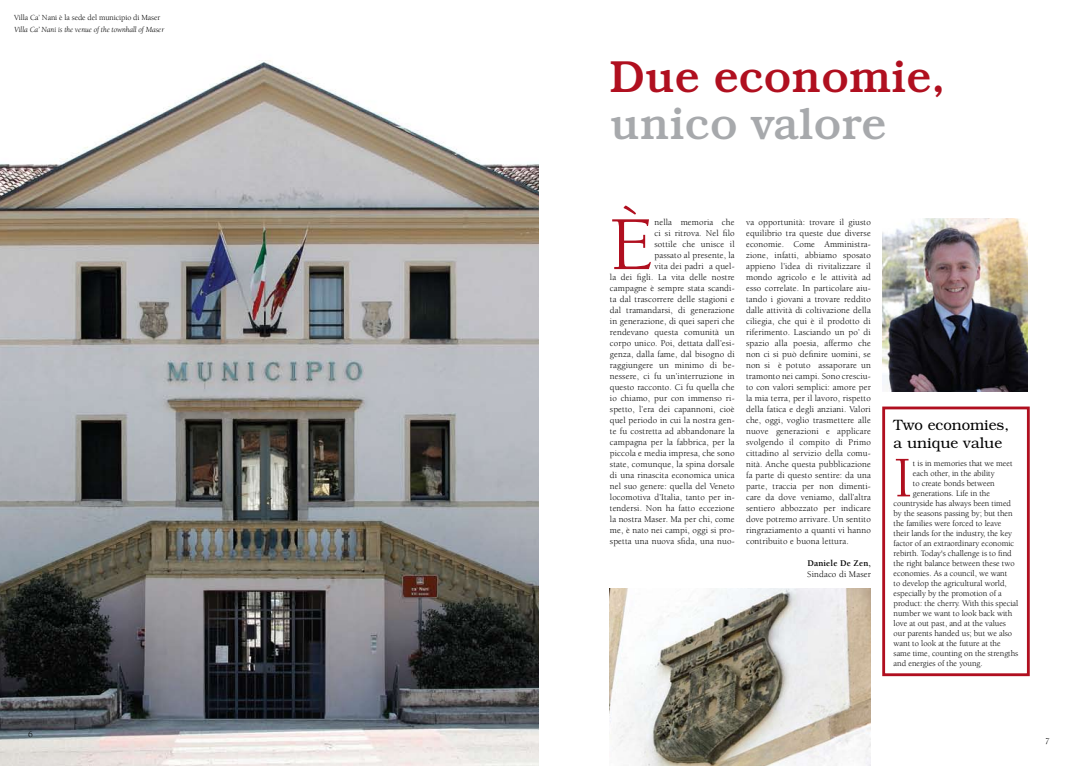
<style>
.page{position:relative;width:1078px;height:766px;background:#fff}
.page>*{position:absolute;margin:0;border:0;box-sizing:border-box;transform-origin:0 0}
.t1{font:78.3px "Berkeley";color:#b00f1f}
.t2{font:59px "Berkeley";color:#b00f1f}
.t3{font:500 45px "Bookman";color:#b00f1f}
.t4{font:500 45px "Bookman";color:#a7a9ac}
.t5{font:300 15px/18px "Bookman";color:#000}
.t6{font:9px/11px "Berkeley";letter-spacing:.015em;color:#000;text-align:right}
.t7{font:700 9px "Berkeley";letter-spacing:.015em;color:#000}
.t8{font:italic 9px "Berkeley";color:#000}
.t9{font:8.5px "Berkeley";letter-spacing:-.005em;color:#000}
.t10{font:italic 8px "Berkeley";letter-spacing:-.01em;color:#000}
.t11{font:8px "Berkeley";letter-spacing:-.01em;color:#000}
</style>
<div class="page">
<img style="left:0;top:60px;width:539px;height:705px">
<div style="left:882px;top:406px;width:147px;height:270px;background:#fff;border:3px solid #b00f1f"></div>
<img style="left:882px;top:218px;width:145px;height:173px">
<img style="left:609px;top:588px;width:261px;height:177px">
<p class="t11" style="left:14px;top:13px;width:148px">Villa Ca’ Nani è la sede del municipio di Maser</p>
<p class="t10" style="left:14px;top:25px;width:152px">Villa Ca’ Nani is the venue of the townhall of Maser</p>
<p class="t6" style="left:28px;top:728px;width:6px">6</p>
<h3 class="t3" style="left:609px;top:50px;width:337px">Due economie,</h3>
<h3 class="t4" style="left:609px;top:97px;width:278px">unico valore</h3>
<h1 class="t1" style="left:609px;top:203px;width:45px">È</h1>
<p class="t6" style="left:609px;top:217px;width:126px">nella memoria che<br>ci si ritrova. Nel filo<br>sottile che unisce il<br>passato al presente, la<br>vita dei padri a quel-<br>la dei figli. La vita delle nostre campagne è sempre stata scandi&shy;ta dal trascorrere delle stagioni e dal tramandarsi, di generazione in generazione, di quei saperi che rendevano questa comunità un corpo unico. Poi, dettata dall’esi&shy;genza, dalla fame, dal bisogno di raggiungere un minimo di be&shy;nessere, ci fu un’interruzione in questo racconto. Ci fu quella che io chiamo, pur con immenso ri&shy;spetto, l’era dei capannoni, cioè quel periodo in cui la nostra gen&shy;te fu costretta ad abbandonare la campagna per la fabbrica, per la piccola e media impresa, che sono state, comunque, la spina dorsale di una rinascita economica unica nel suo genere: quella del Veneto locomotiva d’Italia, tanto per in&shy;tendersi. Non ha fatto eccezione la nostra Maser. Ma per chi, come me, è nato nei campi, oggi si pro&shy;spetta una nuova sfida, una nuo-</p>
<p class="t6" style="left:746px;top:217px;width:126px;text-align:justify">va opportunità: trovare il giusto equilibrio tra queste due diverse economie. Come Amministra&shy;zione, infatti, abbiamo sposato appieno l’idea di rivitalizzare il mondo agricolo e le attività ad esso correlate. In particolare aiu&shy;tando i giovani a trovare reddito dalle attività di coltivazione della ciliegia, che qui è il prodotto di riferimento. Lasciando un po’ di spazio alla poesia, affermo che non ci si può definire uomini, se non si è potuto assaporare un tramonto nei campi. Sono cresciu&shy;to con valori semplici: amore per la mia terra, per il lavoro, rispetto della fatica e degli anziani. Valori che, oggi, voglio trasmettere alle nuove generazioni e applicare svolgendo il compito di Primo cittadino al servizio della comu&shy;nità. Anche questa pubblicazione fa parte di questo sentire: da una parte, traccia per non dimenti&shy;care da dove veniamo, dall’altra sentiero abbozzato per indicare dove potremo arrivare. Un sentito ringraziamento a quanti vi hanno contribuito e buona lettura.</p>
<p class="t7" style="left:807px;top:558px;width:65px">Daniele De Zen,</p>
<p class="t6" style="left:807px;top:569px;width:65px">Sindaco di Maser</p>
<h3 class="t5" style="left:893px;top:415px;width:117px">Two economies, a unique value</h3>
<h2 class="t2" style="left:893px;top:446px;width:20px">I</h2>
<p class="t9" style="left:912px;top:459px;width:101px">t is in memories that we meet</p>
<p class="t9" style="left:912px;top:469px;width:83px">each other, in the ability</p>
<p class="t9" style="left:912px;top:479px;width:83px">to create bonds between</p>
<p class="t9" style="left:912px;top:489px;width:79px">generations. Life in the</p>
<p class="t9" style="left:893px;top:499px;width:119px">countryside has always been timed</p>
<p class="t9" style="left:893px;top:509px;width:121px">by the seasons passing by; but then</p>
<p class="t9" style="left:893px;top:519px;width:109px">the families were forced to leave</p>
<p class="t9" style="left:893px;top:529px;width:120px">their lands for the industry, the key</p>
<p class="t9" style="left:893px;top:539px;width:122px">factor of an extraordinary economic</p>
<p class="t9" style="left:893px;top:549px;width:120px">rebirth. Today's challenge is to find</p>
<p class="t9" style="left:893px;top:559px;width:122px">the right balance between these two</p>
<p class="t9" style="left:893px;top:569px;width:115px">economies. As a council, we want</p>
<p class="t9" style="left:893px;top:579px;width:115px">to develop the agricultural world,</p>
<p class="t9" style="left:893px;top:589px;width:110px">especially by the promotion of a</p>
<p class="t9" style="left:893px;top:599px;width:126px">product: the cherry. With this special</p>
<p class="t9" style="left:893px;top:609px;width:120px">number we want to look back with</p>
<p class="t9" style="left:893px;top:619px;width:114px">love at out past, and at the values</p>
<p class="t9" style="left:893px;top:629px;width:120px">our parents handed us; but we also</p>
<p class="t9" style="left:893px;top:639px;width:109px">want to look at the future at the</p>
<p class="t9" style="left:893px;top:649px;width:126px">same time, counting on the strengths</p>
<p class="t9" style="left:893px;top:659px;width:91px">and energies of the young.</p>
<p class="t8" style="left:1044px;top:736px;width:6px">7</p>
</div>
